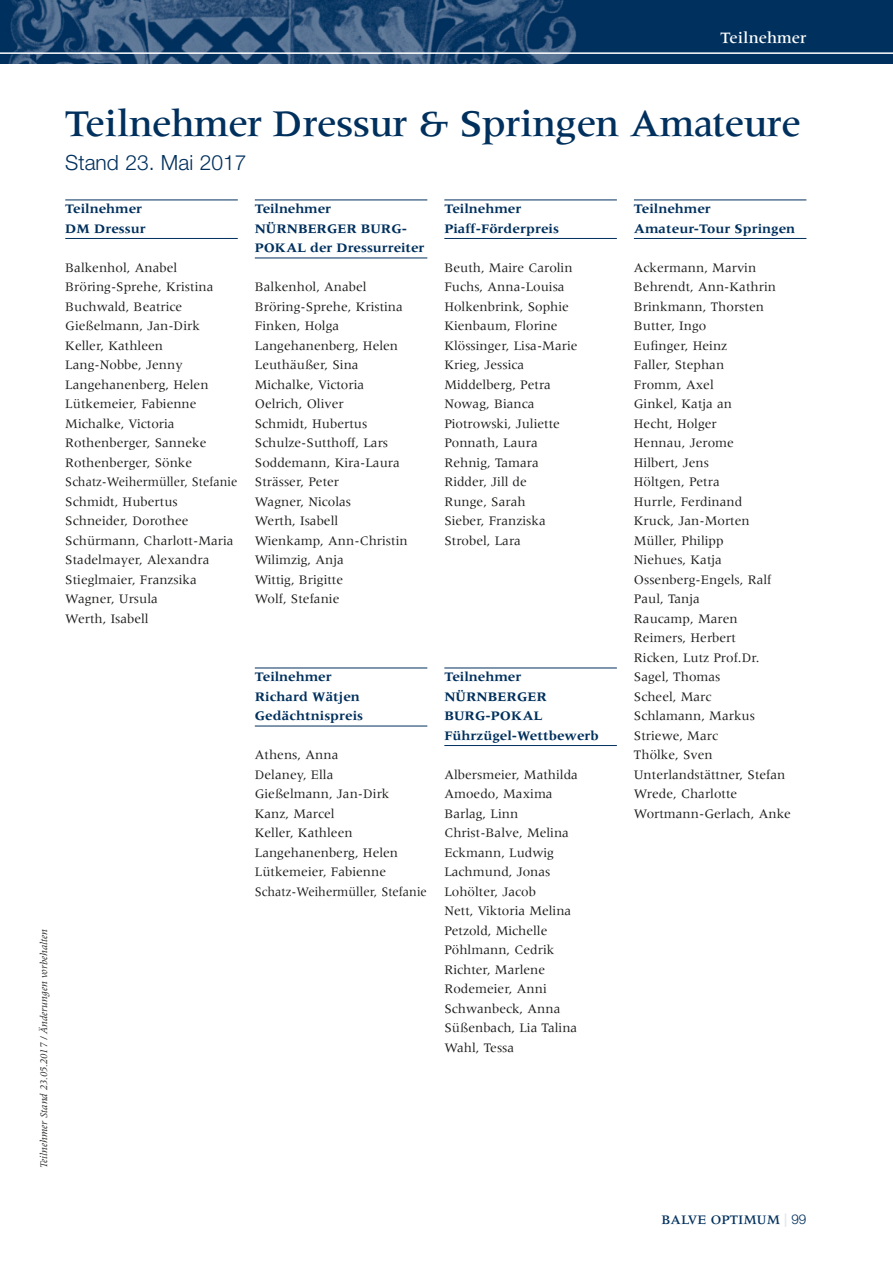
<style>
.page{position:relative;width:893px;height:1263px;background:#fff}
.page>*{position:absolute;margin:0;border:0;box-sizing:border-box;transform-origin:0 0}
.t1{font:500 39px "Meridien";letter-spacing:-.015em;color:#00305d}
.t2{font:300 21px "Helvetica Neue";color:#00305d}
.t3{font:500 16.5px "Meridien";color:#fff}
.t4{font:13.5px/19.5px "Meridien";color:#1d1d1c}
.t5{font:700 13.5px/19.5px "Meridien";color:#00305d}
.t6{font:500 13.5px "Meridien";color:#00305d}
.t7{font:italic 10.5px "Meridien";color:#1d1d1c}
.s1{font-family:"Helvetica Neue";font-weight:700;color:#e4e8ed}
.s2{font-family:"Helvetica Neue";font-weight:300}
</style>
<div class="page">
<div style="left:0;top:0;width:893px;height:64px;background:#00305d"></div>
<img style="left:8px;top:0;width:569px;height:64px">
<hr style="left:0;top:52px;width:893px;height:2px;background:#fff">
<hr style="left:65px;top:200px;width:173px;height:1px;background:#00305d">
<hr style="left:65px;top:238px;width:173px;height:1px;background:#00305d">
<hr style="left:255px;top:200px;width:172px;height:1px;background:#00305d">
<hr style="left:255px;top:258px;width:172px;height:1px;background:#00305d">
<hr style="left:255px;top:668px;width:172px;height:1px;background:#00305d">
<hr style="left:255px;top:726px;width:172px;height:1px;background:#00305d">
<hr style="left:444px;top:200px;width:173px;height:1px;background:#00305d">
<hr style="left:444px;top:238px;width:173px;height:1px;background:#00305d">
<hr style="left:444px;top:668px;width:173px;height:1px;background:#00305d">
<hr style="left:444px;top:745px;width:173px;height:1px;background:#00305d">
<hr style="left:634px;top:200px;width:172px;height:1px;background:#00305d">
<hr style="left:634px;top:238px;width:172px;height:1px;background:#00305d">
<p class="t3" style="left:721px;top:31px;width:87px">Teilnehmer</p>
<p class="t7" style="left:40px;top:1168px;width:241px;rotate:-90deg">Teilnehmer Stand 23.05.2017 / Änderungen vorbehalten</p>
<h1 class="t1" style="left:65px;top:108px;width:737px">Teilnehmer Dressur &amp; Springen Amateure</h1>
<h2 class="t2" style="left:65px;top:154px;width:183px">Stand 23. Mai 2017</h2>
<p class="t5" style="left:65px;top:200px;width:82px">Teilnehmer<br>DM Dressur</p>
<p class="t4" style="left:65px;top:259px;width:174px">Balkenhol, Anabel<br>Bröring-Sprehe, Kristina<br>Buchwald, Beatrice<br>Gießelmann, Jan-Dirk<br>Keller, Kathleen<br>Lang-Nobbe, Jenny<br>Langehanenberg, Helen<br>Lütkemeier, Fabienne<br>Michalke, Victoria<br>Rothenberger, Sanneke<br>Rothenberger, Sönke<br>Schatz-Weihermüller, Stefanie<br>Schmidt, Hubertus<br>Schneider, Dorothee<br>Schürmann, Charlott-Maria<br>Stadelmayer, Alexandra<br>Stieglmaier, Franzsika<br>Wagner, Ursula<br>Werth, Isabell</p>
<p class="t5" style="left:255px;top:200px;width:171px">Teilnehmer<br>NÜRNBERGER BURG-<br>POKAL der Dressurreiter</p>
<p class="t4" style="left:255px;top:278px;width:154px">Balkenhol, Anabel<br>Bröring-Sprehe, Kristina<br>Finken, Holga<br>Langehanenberg, Helen<br>Leuthäußer, Sina<br>Michalke, Victoria<br>Oelrich, Oliver<br>Schmidt, Hubertus<br>Schulze-Sutthoff, Lars<br>Soddemann, Kira-Laura<br>Strässer, Peter<br>Wagner, Nicolas<br>Werth, Isabell<br>Wienkamp, Ann-Christin<br>Wilimzig, Anja<br>Wittig, Brigitte<br>Wolf, Stefanie</p>
<p class="t5" style="left:444px;top:200px;width:116px">Teilnehmer<br>Piaff-Förderpreis</p>
<p class="t4" style="left:444px;top:259px;width:135px">Beuth, Maire Carolin<br>Fuchs, Anna-Louisa<br>Holkenbrink, Sophie<br>Kienbaum, Florine<br>Klössinger, Lisa-Marie<br>Krieg, Jessica<br>Middelberg, Petra<br>Nowag, Bianca<br>Piotrowski, Juliette<br>Ponnath, Laura<br>Rehnig, Tamara<br>Ridder, Jill de<br>Runge, Sarah<br>Sieber, Franziska<br>Strobel, Lara</p>
<p class="t5" style="left:255px;top:668px;width:110px">Teilnehmer<br>Richard Wätjen<br>Gedächtnispreis</p>
<p class="t4" style="left:255px;top:746px;width:174px">Athens, Anna<br>Delaney, Ella<br>Gießelmann, Jan-Dirk<br>Kanz, Marcel<br>Keller, Kathleen<br>Langehanenberg, Helen<br>Lütkemeier, Fabienne<br>Schatz-Weihermüller, Stefanie</p>
<p class="t5" style="left:444px;top:668px;width:156px">Teilnehmer<br>NÜRNBERGER<br>BURG-POKAL<br>Führzügel-Wettbewerb</p>
<p class="t4" style="left:444px;top:766px;width:135px">Albersmeier, Mathilda<br>Amoedo, Maxima<br>Barlag, Linn<br>Christ-Balve, Melina<br>Eckmann, Ludwig<br>Lachmund, Jonas<br>Lohölter, Jacob<br>Nett, Viktoria Melina<br>Petzold, Michelle<br>Pöhlmann, Cedrik<br>Richter, Marlene<br>Rodemeier, Anni<br>Schwanbeck, Anna<br>Süßenbach, Lia Talina<br>Wahl, Tessa</p>
<p class="t5" style="left:634px;top:200px;width:163px">Teilnehmer<br>Amateur-Tour Springen</p>
<p class="t4" style="left:634px;top:259px;width:159px">Ackermann, Marvin<br>Behrendt, Ann-Kathrin<br>Brinkmann, Thorsten<br>Butter, Ingo<br>Eufinger, Heinz<br>Faller, Stephan<br>Fromm, Axel<br>Ginkel, Katja an<br>Hecht, Holger<br>Hennau, Jerome<br>Hilbert, Jens<br>Höltgen, Petra<br>Hurrle, Ferdinand<br>Kruck, Jan-Morten<br>Müller, Philipp<br>Niehues, Katja<br>Ossenberg-Engels, Ralf<br>Paul, Tanja<br>Raucamp, Maren<br>Reimers, Herbert<br>Ricken, Lutz Prof.Dr.<br>Sagel, Thomas<br>Scheel, Marc<br>Schlamann, Markus<br>Striewe, Marc<br>Thölke, Sven<br>Unterlandstättner, Stefan<br>Wrede, Charlotte<br>Wortmann-Gerlach, Anke</p>
<p class="t6" style="left:662px;top:1215px;width:146px">BALVE OPTIMUM <span class="s1">|</span> <span class="s2">99</span></p>
</div>
